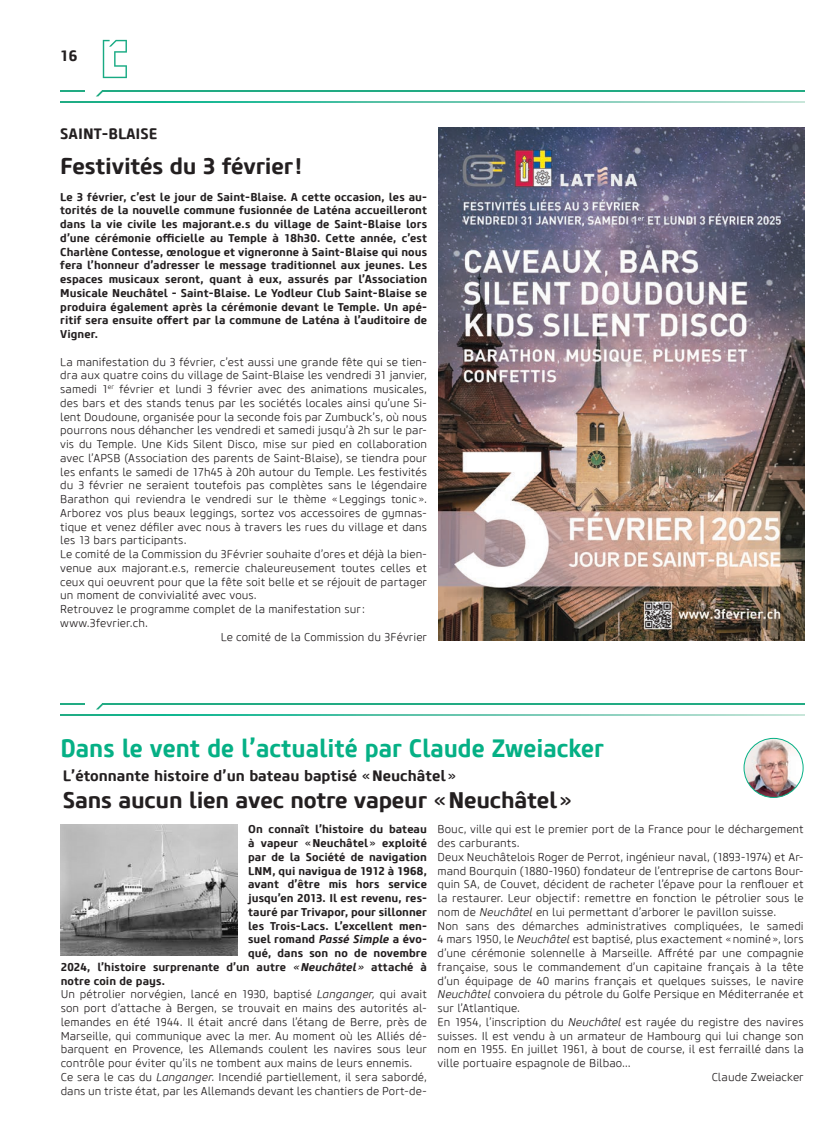
<style>
.page{position:relative;width:833px;height:1134px;background:#fff}
.page>*{position:absolute;margin:0;border:0;box-sizing:border-box;transform-origin:0 0}
.t1{font:700 25px "Core Sans M65";color:#05b085;scale:.93 1}
.t2{font:700 22.5px "Core Sans M65";letter-spacing:-.01em;color:#231f20}
.t3{font:700 15px "Core Sans M65";color:#231f20}
.t4{font:300 11.25px/13.8px "Core Sans M35";letter-spacing:.005em;color:#231f20}
.t5{font:700 11.25px/13.8px "Core Sans M65";letter-spacing:.005em;color:#231f20;text-align:justify}
.s1{font-style:italic}
</style>
<div class="page">
<svg style="left:103px;top:40px;width:24px;height:38px"></svg>
<svg style="left:60px;top:101px;width:744px;height:2px"></svg>
<hr style="left:102px;top:90px;width:702px;height:2px;background:#22ab83">
<hr style="left:60px;top:90px;width:25px;height:2px;background:#22ab83">
<svg style="left:96px;top:90px;width:7px;height:6px"></svg>
<svg style="left:60px;top:714px;width:744px;height:2px"></svg>
<hr style="left:102px;top:703px;width:702px;height:2px;background:#22ab83">
<hr style="left:60px;top:703px;width:25px;height:2px;background:#22ab83">
<svg style="left:96px;top:703px;width:7px;height:6px"></svg>
<img style="left:744px;top:738px;width:59px;height:59px;border-radius:30px">
<div style="left:743px;top:738px;width:60px;height:60px;border:1px solid #05b085;border-radius:50%"></div>
<img style="left:60px;top:825px;width:177px;height:131px">
<img style="left:438px;top:128px;width:366px;height:512px">
<h3 class="t3" style="left:60px;top:46px;width:19px">16</h3>
<h3 class="t3" style="left:60px;top:124px;width:99px">SAINT-BLAISE</h3>
<h2 class="t2" style="left:60px;top:152px;width:243px">Festivités du 3 février !</h2>
<p class="t5" style="left:60px;top:190px;width:368px">Le 3 février, c’est le jour de Saint-Blaise. A cette occasion, les au&shy;torités de la nouvelle commune fusionnée de Laténa accueilleront dans la vie civile les majorant.e.s du village de Saint-Blaise lors d’une cérémonie officielle au Temple à 18h30. Cette année, c’est Charlène Contesse, œnologue et vigneronne à Saint-Blaise qui nous fera l’honneur d’adresser le message traditionnel aux jeunes. Les espaces musicaux seront, quant à eux, assurés par l’Association Musicale Neuchâtel - Saint-Blaise. Le Yodleur Club Saint-Blaise se produira également après la cérémonie devant le Temple. Un apé&shy;ritif sera ensuite offert par la commune de Laténa à l’auditoire de Vigner.</p>
<p class="t4" style="left:60px;top:355px;width:368px">La manifestation du 3 février, c’est aussi une grande fête qui se tien-</p>
<p class="t4" style="left:60px;top:369px;width:368px">dra aux quatre coins du village de Saint-Blaise les vendredi 31 janvier,</p>
<p class="t4" style="left:60px;top:383px;width:368px">samedi 1<sup>er</sup> février et lundi 3 février avec des animations musicales,</p>
<p class="t4" style="left:60px;top:396px;width:368px">des bars et des stands tenus par les sociétés locales ainsi qu’une Si-</p>
<p class="t4" style="left:60px;top:410px;width:368px">lent Doudoune, organisée pour la seconde fois par Zumbuck’s, où nous</p>
<p class="t4" style="left:60px;top:424px;width:368px">pourrons nous déhancher les vendredi et samedi jusqu’à 2h sur le par-</p>
<p class="t4" style="left:60px;top:438px;width:368px">vis du Temple. Une Kids Silent Disco, mise sur pied en collaboration</p>
<p class="t4" style="left:60px;top:451px;width:368px">avec l’APSB (Association des parents de Saint-Blaise), se tiendra pour</p>
<p class="t4" style="left:60px;top:465px;width:368px">les enfants le samedi de 17h45 à 20h autour du Temple. Les festivités</p>
<p class="t4" style="left:60px;top:479px;width:368px">du 3 février ne seraient toutefois pas complètes sans le légendaire</p>
<p class="t4" style="left:60px;top:493px;width:368px">Barathon qui reviendra le vendredi sur le thème «Leggings tonic».</p>
<p class="t4" style="left:60px;top:506px;width:368px">Arborez vos plus beaux leggings, sortez vos accessoires de gymnas-</p>
<p class="t4" style="left:60px;top:520px;width:368px">tique et venez défiler avec nous à travers les rues du village et dans</p>
<p class="t4" style="left:60px;top:534px;width:128px">les 13 bars participants.</p>
<p class="t4" style="left:60px;top:548px;width:368px">Le comité de la Commission du 3Février souhaite d’ores et déjà la bien-</p>
<p class="t4" style="left:60px;top:561px;width:368px">venue aux majorant.e.s, remercie chaleureusement toutes celles et</p>
<p class="t4" style="left:60px;top:575px;width:368px">ceux qui oeuvrent pour que la fête soit belle et se réjouit de partager</p>
<p class="t4" style="left:60px;top:589px;width:198px">un moment de convivialité avec vous.</p>
<p class="t4" style="left:60px;top:603px;width:306px">Retrouvez le programme complet de la manifestation sur:</p>
<p class="t4" style="left:60px;top:616px;width:89px">www.3fevrier.ch.</p>
<p class="t4" style="left:221px;top:630px;width:208px">Le comité de la Commission du 3Février</p>
<h1 class="t1" style="left:60px;top:732px;width:586px">Dans le vent de l’actualité par Claude Zweiacker</h1>
<h3 class="t3" style="left:63px;top:766px;width:395px">L’étonnante histoire d’un bateau baptisé «Neuchâtel»</h3>
<h2 class="t2" style="left:63px;top:785px;width:510px">Sans aucun lien avec notre vapeur «Neuchâtel»</h2>
<p class="t5" style="left:248px;top:823px;width:180px">On connaît l’histoire du bateau</p>
<p class="t5" style="left:248px;top:836px;width:180px">à vapeur «Neuchâtel» exploité</p>
<p class="t5" style="left:248px;top:850px;width:180px">par de la Société de navigation</p>
<p class="t5" style="left:248px;top:864px;width:180px">LNM, qui navigua de 1912 à 1968,</p>
<p class="t5" style="left:248px;top:878px;width:180px">avant d’être mis hors service</p>
<p class="t5" style="left:248px;top:891px;width:180px">jusqu’en 2013. Il est revenu, res-</p>
<p class="t5" style="left:248px;top:905px;width:180px">tauré par Trivapor, pour sillonner</p>
<p class="t5" style="left:248px;top:919px;width:180px">les Trois-Lacs. L’excellent men-</p>
<p class="t5" style="left:248px;top:933px;width:180px">suel romand <span class="s1">Passé Simple</span> a évo-</p>
<p class="t5" style="left:248px;top:946px;width:180px">qué, dans son no de novembre</p>
<p class="t5" style="left:61px;top:960px;width:368px">2024, l’histoire surprenante d’un autre <span class="s1">«Neuchâtel»</span> attaché à</p>
<p class="t5" style="left:61px;top:974px;width:106px">notre coin de pays.</p>
<p class="t4" style="left:61px;top:988px;width:368px">Un pétrolier norvégien, lancé en 1930, baptisé <span class="s1">Langanger,</span> qui avait son port d’attache à Bergen, se trouvait en mains des autorités al&shy;lemandes en été 1944. Il était ancré dans l’étang de Berre, près de Marseille, qui communique avec la mer. Au moment où les Alliés dé&shy;barquent en Provence, les Allemands coulent les navires sous leur contrôle pour éviter qu’ils ne tombent aux mains de leurs ennemis.<br>Ce sera le cas du <span class="s1">Langanger.</span> Incendié partiellement, il sera sabordé, dans un triste état, par les Allemands devant les chantiers de Port-de-</p>
<p class="t4" style="left:437px;top:823px;width:368px">Bouc, ville qui est le premier port de la France pour le déchargement</p>
<p class="t4" style="left:437px;top:837px;width:84px">des carburants.</p>
<p class="t4" style="left:437px;top:850px;width:368px">Deux Neuchâtelois Roger de Perrot, ingénieur naval, (1893-1974) et Ar-</p>
<p class="t4" style="left:437px;top:864px;width:368px">mand Bourquin (1880-1960) fondateur de l’entreprise de cartons Bour-</p>
<p class="t4" style="left:437px;top:878px;width:368px">quin SA, de Couvet, décident de racheter l’épave pour la renflouer et</p>
<p class="t4" style="left:437px;top:892px;width:368px">la restaurer. Leur objectif: remettre en fonction le pétrolier sous le</p>
<p class="t4" style="left:437px;top:905px;width:340px">nom de <span class="s1">Neuchâtel</span> en lui permettant d’arborer le pavillon suisse.</p>
<p class="t4" style="left:437px;top:919px;width:368px">Non sans des démarches administratives compliquées, le samedi</p>
<p class="t4" style="left:437px;top:933px;width:368px">4 mars 1950, le <span class="s1">Neuchâtel</span> est baptisé, plus exactement «nominé», lors</p>
<p class="t4" style="left:437px;top:947px;width:368px">d’une cérémonie solennelle à Marseille. Affrété par une compagnie</p>
<p class="t4" style="left:437px;top:960px;width:368px">française, sous le commandement d’un capitaine français à la tête</p>
<p class="t4" style="left:437px;top:974px;width:368px">d’un équipage de 40 marins français et quelques suisses, le navire</p>
<p class="t4" style="left:437px;top:988px;width:368px"><span class="s1">Neuchâtel</span> convoiera du pétrole du Golfe Persique en Méditerranée et</p>
<p class="t4" style="left:437px;top:1002px;width:84px">sur l’Atlantique.</p>
<p class="t4" style="left:437px;top:1015px;width:368px">En 1954, l’inscription du <span class="s1">Neuchâtel</span> est rayée du registre des navires</p>
<p class="t4" style="left:437px;top:1029px;width:367px">suisses. Il est vendu à un armateur de Hambourg qui lui change son</p>
<p class="t4" style="left:437px;top:1043px;width:368px">nom en 1955. En juillet 1961, à bout de course, il est ferraillé dans la</p>
<p class="t4" style="left:437px;top:1057px;width:195px">ville portuaire espagnole de Bilbao…</p>
<p class="t4" style="left:711px;top:1070px;width:94px">Claude Zweiacker</p>
</div>
